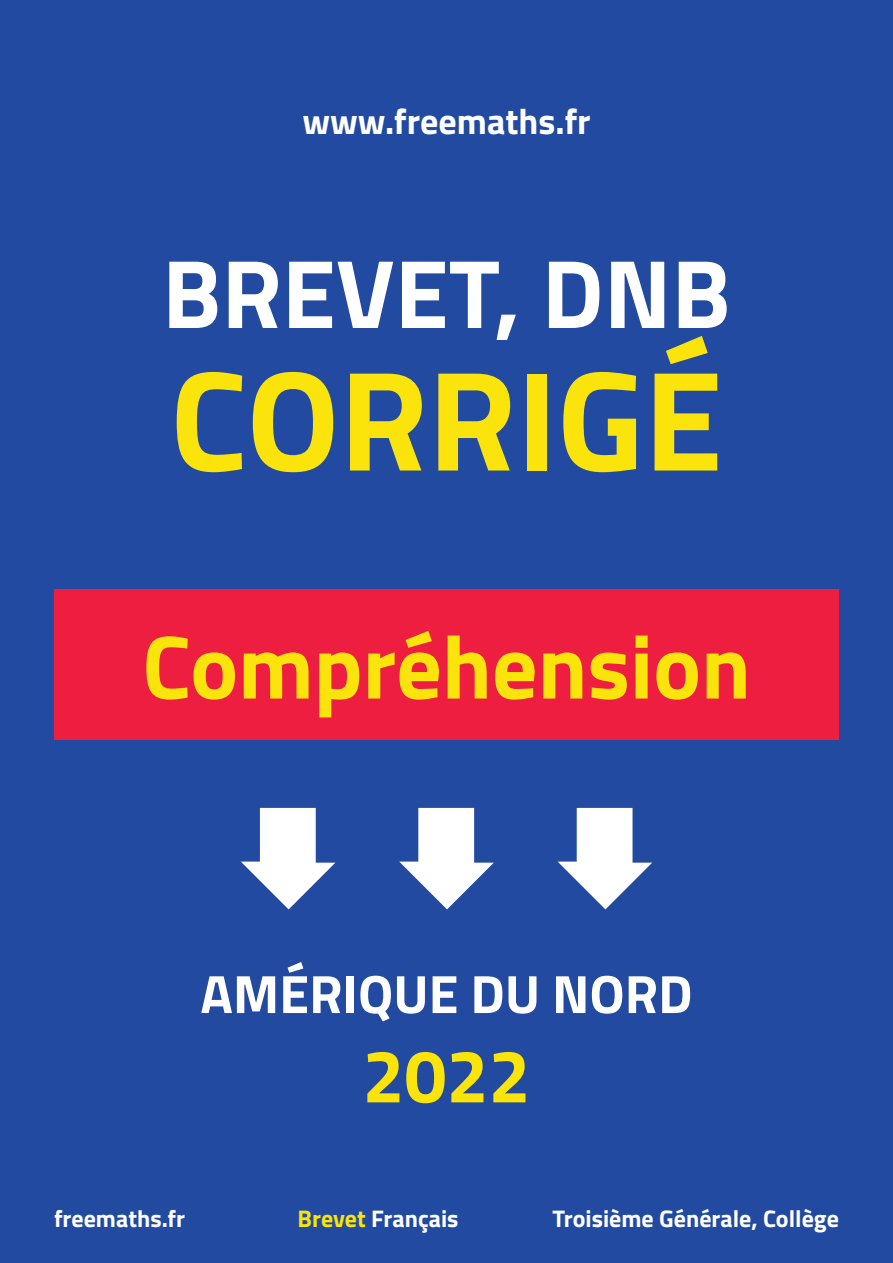
<style>
.page{position:relative;width:893px;height:1263px;background:#214aa0}
.page>*{position:absolute;margin:0;border:0;box-sizing:border-box;transform-origin:0 0}
.t1{font:700 142.5px "Titillium";color:#fbe30c}
.t2{font:700 97.5px "Titillium";color:#fff}
.t3{font:700 90px "Titillium";color:#fbe30c}
.t4{font:700 75px "Titillium";color:#fbe30c}
.t5{font:700 54px "Titillium";color:#fff}
.t6{font:700 36px "Titillium";color:#fff}
.t7{font:700 24px "Titillium";color:#fff}
.s1{color:#fbe30c}
</style>
<div class="page">
<svg style="left:241px;top:808px;width:94px;height:101px"></svg>
<svg style="left:399px;top:808px;width:95px;height:101px"></svg>
<svg style="left:558px;top:808px;width:94px;height:101px"></svg>
<div style="left:54px;top:589px;width:785px;height:151px;background:#ed1e40"></div>
<h3 class="t6" style="left:302px;top:94px;width:290px">www.freemaths.fr</h3>
<h2 class="t2" style="left:162px;top:219px;width:570px">BREVET, DNB</h2>
<h1 class="t1" style="left:170px;top:312px;width:554px">CORRIGÉ</h1>
<h3 class="t3" style="left:142px;top:598px;width:610px">Compréhension</h3>
<p class="t5" style="left:200px;top:953px;width:494px">AMÉRIQUE DU NORD</p>
<h3 class="t4" style="left:362px;top:1019px;width:169px">2022</h3>
<p class="t7" style="left:54px;top:1200px;width:133px">freemaths.fr</p>
<p class="t7" style="left:298px;top:1200px;width:162px"><span class="s1">Brevet</span> Français</p>
<p class="t7" style="left:552px;top:1200px;width:288px">Troisième Générale, Collège</p>
</div>
